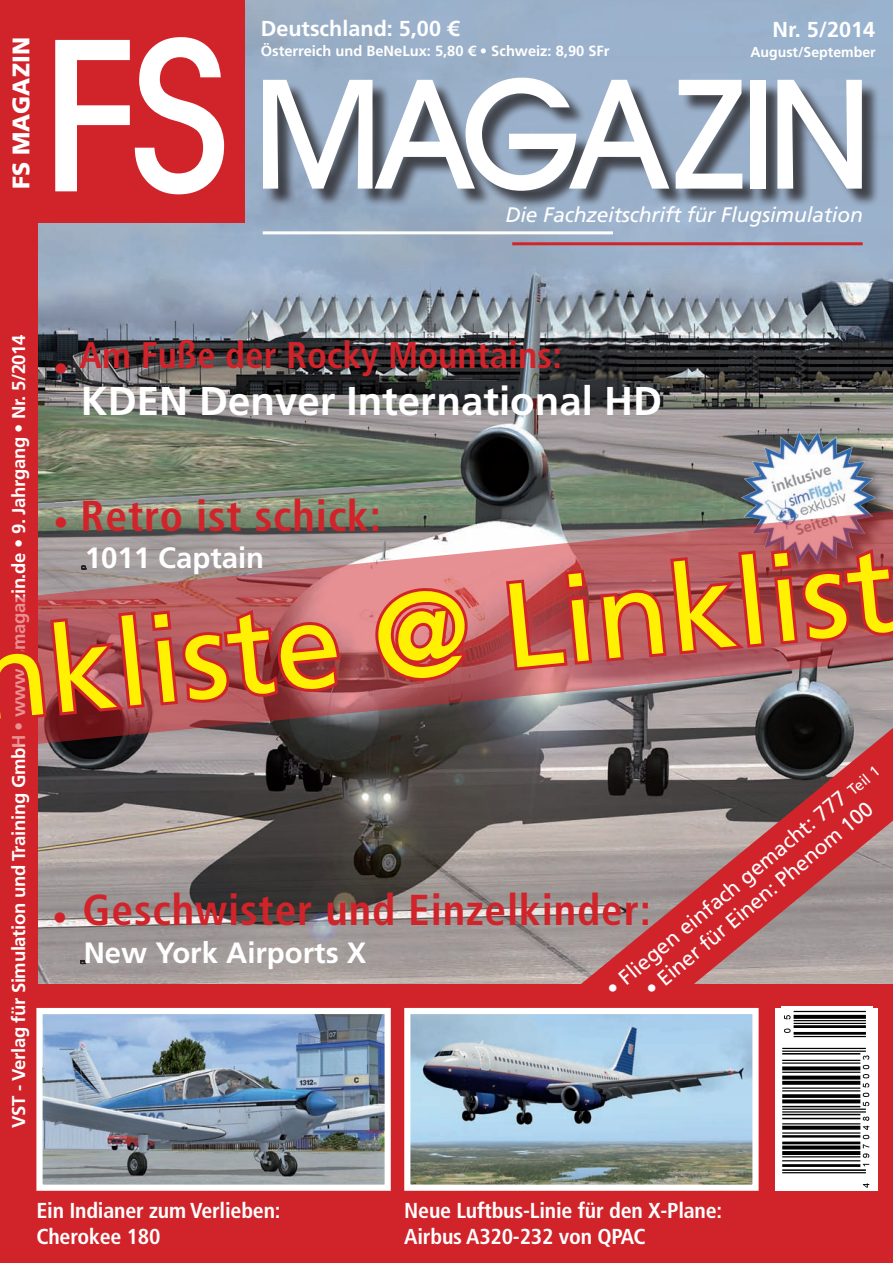
<style>
.page{position:relative;width:893px;height:1263px;background:#fff}
.page>*{position:absolute;margin:0;border:0;box-sizing:border-box;transform-origin:0 0}
.t1{font:500 213px "Avant Garde IT Cby BT";color:#fff}
.t2{font:500 153px "Avant Garde IT Cby BT";letter-spacing:-.04em;color:#fff}
.t3{font:120px "Frutiger LT";color:#fff101}
.t4{font:700 condensed 43.2px "Frutiger LT";letter-spacing:.02em;color:#d1232a}
.t5{font:700 40.2px "Frutiger LT";color:#fff}
.t6{font:700 condensed 37.05px "Frutiger LT";color:#d1232a}
.t7{font:700 30px "Frutiger LT";color:#d1232a}
.t8{font:700 29.4px "Frutiger LT";color:#fff}
.t9{font:900 24px "Frutiger LT";color:#fff}
.t10{font:700 condensed 21.6px/26.2px "Frutiger LT";letter-spacing:-.01em;color:#fff}
.t11{font:700 21.6px "Frutiger LT";color:#fff}
.t12{font:21px "Frutiger LT";color:#fff}
.t13{font:italic 21px "Frutiger LT";letter-spacing:-.01em;color:#fff}
.t14{font:700 18.6px "Frutiger LT";letter-spacing:-.02em;color:#fff}
.t15{font:700 14.7px "Frutiger LT";color:#fff}
.t16{font:700 14.25px "Frutiger LT";color:#fff}
.t17{font:700 1.5px "Frutiger LT";color:#fff}
.s1{font-weight:700}
.s2{font-size:15px}
</style>
<div class="page">
<img style="left:38px;top:0;width:855px;height:985px">
<svg style="left:526px;top:752px;width:367px;height:233px;background:#a36e6e"></svg>
<div style="left:0;top:985px;width:893px;height:278px;background:#d1232a"></div>
<div style="left:776px;top:1008px;width:102px;height:183px;background:#fff"></div>
<img style="left:781px;top:1006px;width:91px;height:181px">
<img style="left:43px;top:1015px;width:341px;height:169px">
<div style="left:36px;top:1008px;width:355px;height:183px;border:6px solid #fff"></div>
<div style="left:744px;top:433px;width:147px;height:146px;background:#231f20;opacity:.75"></div>
<img style="left:742px;top:431px;width:133px;height:74px">
<img style="left:411px;top:1015px;width:341px;height:169px">
<div style="left:404px;top:1008px;width:355px;height:183px;border:6px solid #fff"></div>
<div style="left:0;top:192px;width:38px;height:806px;background:#d1232a"></div>
<div style="left:0;top:0;width:245px;height:223px;background:#d1232a"></div>
<div style="left:265px;top:80px;width:615px;height:129px;background:#231f20;opacity:.75"></div>
<hr style="left:263px;top:231px;width:350px;height:3px;background:#fff">
<hr style="left:512px;top:242px;width:351px;height:3px;background:#d1232a">
<svg style="left:79px;top:943px;width:9px;height:23px"></svg>
<img style="left:38px;top:505px;width:855px;height:247px">
<svg style="left:38px;top:606px;width:305px;height:120px;background:#b1444a"></svg>
<svg style="left:376px;top:588px;width:97px;height:94px;background:#cd4b50"></svg>
<svg style="left:503px;top:544px;width:390px;height:130px;background:#ba4e53"></svg>
<p class="t9" style="left:7px;top:189px;width:154px;rotate:-90deg">FS MAGAZIN</p>
<h1 class="t1" style="left:42px;top:-14px;width:190px">FS</h1>
<p class="t11" style="left:261px;top:16px;width:200px">Deutschland: 5,00 €</p>
<p class="t11" style="left:773px;top:17px;width:104px">Nr. 5/2014</p>
<p class="t15" style="left:261px;top:42px;width:350px">Österreich und BeNeLux: 5,80 € • Schweiz: 8,90 SFr</p>
<p class="t16" style="left:750px;top:43px;width:127px">August/September</p>
<h2 class="t2" style="left:253px;top:41px;width:619px">MAGAZIN</h2>
<p class="t13" style="left:505px;top:203px;width:359px">Die Fachzeitschrift für Flugsimulation</p>
<p class="t14" style="left:8px;top:1128px;width:795px;rotate:-90deg">VST - Verlag für Simulation und Training GmbH • www.fsmagazin.de • 9. Jahrgang • Nr. 5/2014</p>
<h3 class="t6" style="left:80px;top:333px;width:484px">Am Fuße der Rocky Mountains:</h3>
<h3 class="t5" style="left:81px;top:377px;width:583px">KDEN Denver International HD</h3>
<h3 class="t7" style="left:54px;top:351px;width:16px">•</h3>
<h3 class="t4" style="left:81px;top:490px;width:302px">Retro ist schick:</h3>
<p class="t17" style="left:83px;top:567px;width:3px">SA</p>
<h3 class="t7" style="left:54px;top:505px;width:16px">•</h3>
<h3 class="t8" style="left:85px;top:541px;width:181px">1011 Captain</h3>
<h3 class="t3" style="left:-31px;top:612px;width:925px;rotate:-6deg">nkliste <span class="s1">@</span> Linklist</h3>
<p class="t12" style="left:601px;top:982px;width:351px;rotate:-40deg">• Fliegen einfach gemacht: 777 <span class="s2">Teil 1</span></p>
<p class="t12" style="left:640px;top:982px;width:291px;rotate:-40deg">• Einer für Einen: Phenom 100</p>
<h3 class="t4" style="left:83px;top:885px;width:570px">Geschwister und Einzelkinder:</h3>
<h3 class="t7" style="left:53px;top:899px;width:16px">•</h3>
<h3 class="t8" style="left:84px;top:935px;width:284px">New York Airports X</h3>
<p class="t17" style="left:82px;top:961px;width:3px">SA</p>
<p class="t10" style="left:36px;top:1197px;width:246px">Ein Indianer zum Verlieben:<br>Cherokee 180</p>
<p class="t10" style="left:404px;top:1197px;width:319px">Neue Luftbus-Linie für den X-Plane:<br>Airbus A320-232 von QPAC</p>
</div>
